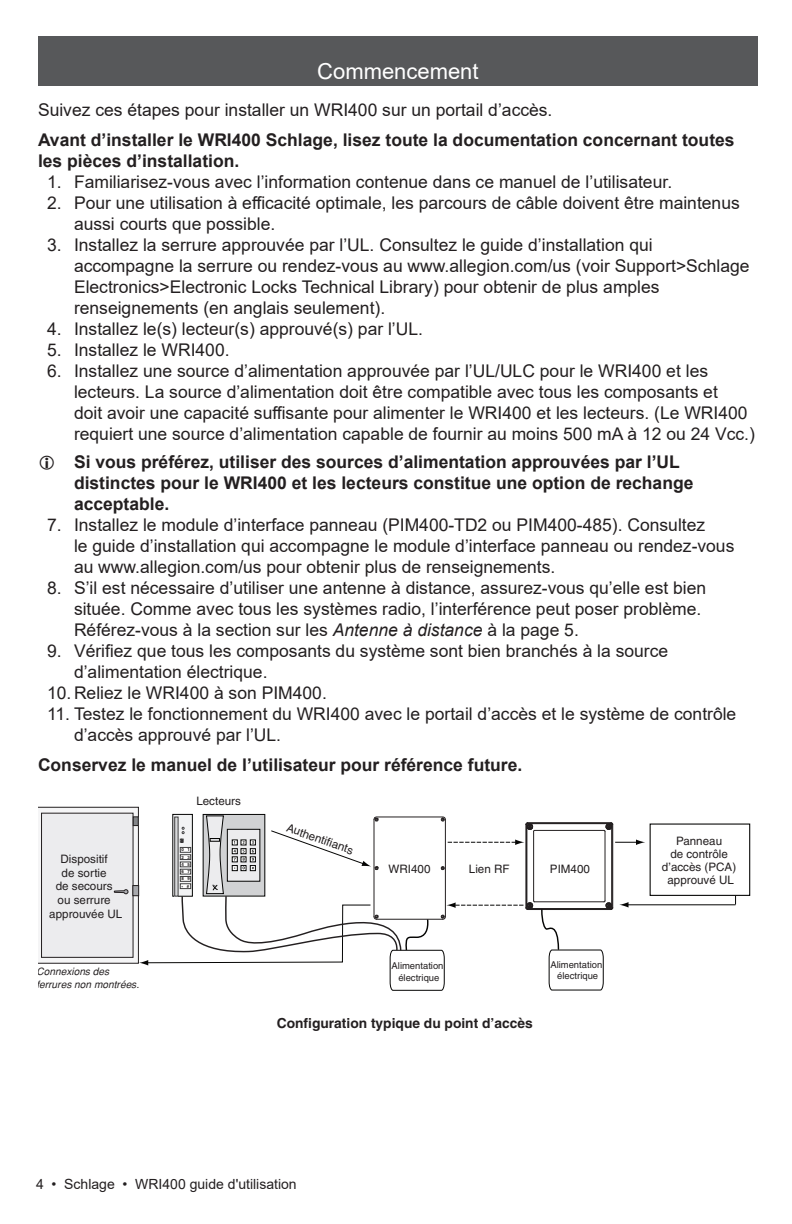
<style>
.page{position:relative;width:792px;height:1224px;background:#fff}
.page>*{position:absolute;margin:0;border:0;box-sizing:border-box;transform-origin:0 0}
.Section_Title{font:22px "Arial";color:#fff}
.t1{font:17.6px/21px "Arial";color:#231f20}
.Instruction_Heading{font:700 17.6px/21px "Arial";color:#231f20}
.t2{font:14px "Arial";color:#231f20}
.t3{font:700 13.8px "Helvetica";color:#231f20}
.t4{font:11.6px/13.8px "Helvetica";color:#231f20;text-align:center}
.t5{font:italic 10.2px/13.8px "Helvetica";color:#231f20}
.t6{font:9.4px/11.6px "Helvetica";color:#231f20;text-align:center}
.t7{font:700 4.4px/7.2px "Helvetica";color:#231f20}
.s1{font-style:italic}
</style>
<div class="page">
<div style="left:38px;top:36px;width:720px;height:50px;background:#57585a"></div>
<div style="left:650px;top:824px;width:100px;height:72px;border:1px solid #050504"></div>
<hr style="left:627px;top:904px;width:109px;height:1px;background:#050504">
<svg style="left:38px;top:807px;width:607px;height:184px"></svg>
<div style="left:133px;top:886px;width:6px;height:10px;background:#a8a9ad"></div>
<div style="left:133px;top:885px;width:6px;height:11px;border:1px solid #231f20"></div>
<div style="left:133px;top:817px;width:5px;height:9px;background:#848689"></div>
<div style="left:133px;top:817px;width:5px;height:9px;border:1px solid #231f20"></div>
<p class="Section_Title" style="left:317px;top:56px;width:163px">Commencement</p>
<p class="t1" style="left:38px;top:99px;width:516px">Suivez ces étapes pour installer un WRI400 sur un portail d’accès.</p>
<p class="Instruction_Heading" style="left:38px;top:130px;width:698px">Avant d’installer le WRI400 Schlage, lisez toute la documentation concernant toutes les pièces d’installation.</p>
<p class="t1" style="left:47px;top:171px;width:627px">1. Familiarisez-vous avec l’information contenue dans ce manuel de l’utilisateur.</p>
<p class="t1" style="left:74px;top:192px;width:667px;text-indent:-27px">2. Pour une utilisation à efficacité optimale, les parcours de câble doivent être maintenus aussi courts que possible.</p>
<p class="t1" style="left:74px;top:234px;width:677px;text-indent:-27px">3. Installez la serrure approuvée par l’UL. Consultez le guide d’installation qui accompagne la serrure ou rendez-vous au www.allegion.com/us (voir Support&gt;Schlage Electronics&gt;Electronic Locks Technical Library) pour obtenir de plus amples renseignements (en anglais seulement).</p>
<p class="t1" style="left:47px;top:318px;width:378px">4. Installez le(s) lecteur(s) approuvé(s) par l’UL.</p>
<p class="t1" style="left:47px;top:339px;width:184px">5. Installez le WRI400.</p>
<p class="t1" style="left:74px;top:360px;width:682px;text-indent:-27px">6. Installez une source d’alimentation approuvée par l’UL/ULC pour le WRI400 et les lecteurs. La source d’alimentation doit être compatible avec tous les composants et<br>doit avoir une capacité suffisante pour alimenter le WRI400 et les lecteurs. (Le WRI400 requiert une source d’alimentation capable de fournir au moins 500 mA à 12 ou 24 Vcc.)</p>
<p class="Instruction_Heading" style="left:74px;top:452px;width:621px">Si vous préférez, utiliser des sources d’alimentation approuvées par l’UL distinctes pour le WRI400 et les lecteurs constitue une option de rechange acceptable.</p>
<p class="t1" style="left:74px;top:514px;width:662px;text-indent:-27px">7. Installez le module d’interface panneau (PIM400-TD2 ou PIM400-485). Consultez<br>le guide d’installation qui accompagne le module d’interface panneau ou rendez-vous au www.allegion.com/us pour obtenir plus de renseignements.</p>
<p class="t1" style="left:74px;top:577px;width:634px;text-indent:-27px">8. S’il est nécessaire d’utiliser une antenne à distance, assurez-vous qu’elle est bien située. Comme avec tous les systèmes radio, l’interférence peut poser problème.<br>Référez-vous à la section sur les <span class="s1">Antenne à distance</span> à la page 5.</p>
<p class="t1" style="left:74px;top:640px;width:596px;text-indent:-27px">9. Vérifiez que tous les composants du système sont bien branchés à la source d’alimentation électrique.</p>
<p class="t1" style="left:47px;top:682px;width:281px">10. Reliez le WRI400 à son PIM400.</p>
<p class="t1" style="left:74px;top:703px;width:664px;text-indent:-27px">11. Testez le fonctionnement du WRI400 avec le portail d’accès et le système de contrôle d’accès approuvé par l’UL.</p>
<p class="Instruction_Heading" style="left:38px;top:755px;width:486px">Conservez le manuel de l’utilisateur pour référence future.</p>
<p class="t4" style="left:49px;top:852px;width:74px">Dispositif<br>de sortie<br>de secours<br>ou serrure approuvée UL</p>
<p class="t5" style="left:36px;top:964px;width:104px">Connexions des ferrures non montrées.</p>
<p class="t4" style="left:196px;top:794px;width:46px">Lecteurs</p>
<p class="t7" style="left:182px;top:846px;width:10px">0 1<br>2 3</p>
<p class="t7" style="left:182px;top:868px;width:10px">6 7</p>
<p class="t7" style="left:182px;top:861px;width:10px">4 5</p>
<p class="t7" style="left:182px;top:883px;width:9px">* #</p>
<p class="t7" style="left:182px;top:875px;width:10px">8 9</p>
<p class="t4" style="left:290px;top:820px;width:72px;rotate:20deg">Authentifiants</p>
<p class="t4" style="left:389px;top:862px;width:43px">WRI400</p>
<p class="t4" style="left:550px;top:862px;width:42px">PIM400</p>
<p class="t4" style="left:469px;top:862px;width:42px">Lien RF</p>
<p class="t6" style="left:392px;top:960px;width:53px">Alimentation électrique</p>
<p class="t6" style="left:550px;top:959px;width:53px">Alimentation électrique</p>
<p class="t3" style="left:277px;top:1014px;width:257px">Configuration typique du point d’accès</p>
<p class="t2" style="left:36px;top:1175px;width:262px">4 • Schlage • WRI400 guide d'utilisation</p>
<p class="t4" style="left:662px;top:834px;width:76px;line-height:13px">Panneau<br>de contrôle d’accès (PCA) approuvé UL</p>
</div>
